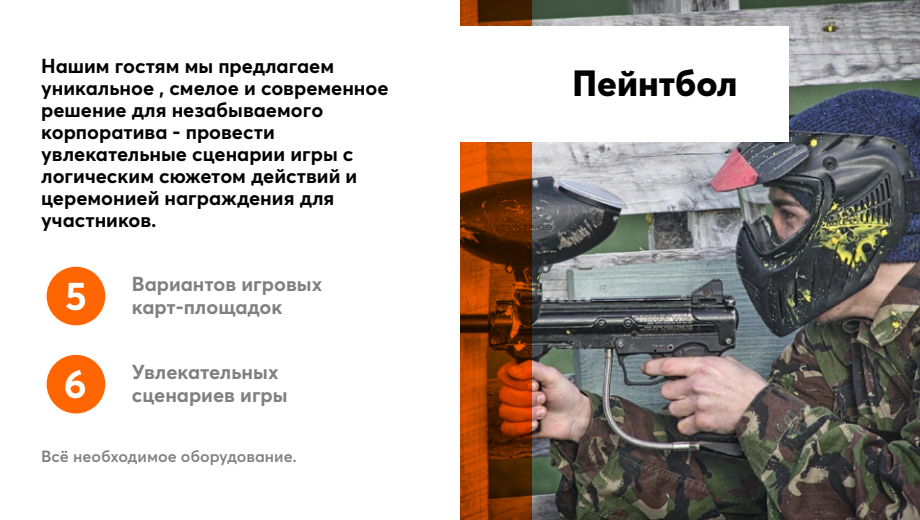
<style>
.page{position:relative;width:920px;height:520px;background:#fff}
.page>*{position:absolute;margin:0;border:0;box-sizing:border-box;transform-origin:0 0}
.t1{font:700 39.6px "Averta CY";color:#fff}
.t2{font:800 36px "Averta CY";color:#000}
.t3{font:700 20px/22px "Averta CY";color:#000}
.t4{font:700 20px/23.2px "Averta CY";color:#808080}
.t5{font:600 16px "Averta CY";color:#808080}
</style>
<div class="page">
<img style="left:532px;top:0;width:388px;height:520px">
<svg style="left:460px;top:0;width:72px;height:520px;background:#833200"></svg>
<div style="left:449px;top:26px;width:340px;height:115px;background:#fff"></div>
<div style="left:47px;top:267px;width:58px;height:58px;background:#ff6500;border-radius:50%"></div>
<div style="left:47px;top:355px;width:58px;height:59px;background:#ff6500;border-radius:50%"></div>
<p class="t3" style="left:41px;top:54px;width:349px">Нашим гостям мы предлагаем уникальное , смелое и современное решение для незабываемого корпоратива - провести увлекательные сценарии игры с логическим сюжетом действий и церемонией награждения для участников.</p>
<h1 class="t1" style="left:65px;top:268px;width:23px">5</h1>
<h1 class="t1" style="left:64px;top:356px;width:25px">6</h1>
<p class="t4" style="left:132px;top:271px;width:192px">Вариантов игровых карт-площадок</p>
<p class="t4" style="left:132px;top:359px;width:157px">Увлекательных сценариев игры</p>
<p class="t5" style="left:41px;top:445px;width:257px">Всё необходимое оборудование.</p>
<h2 class="t2" style="left:573px;top:57px;width:166px">Пейнтбол</h2>
</div>
